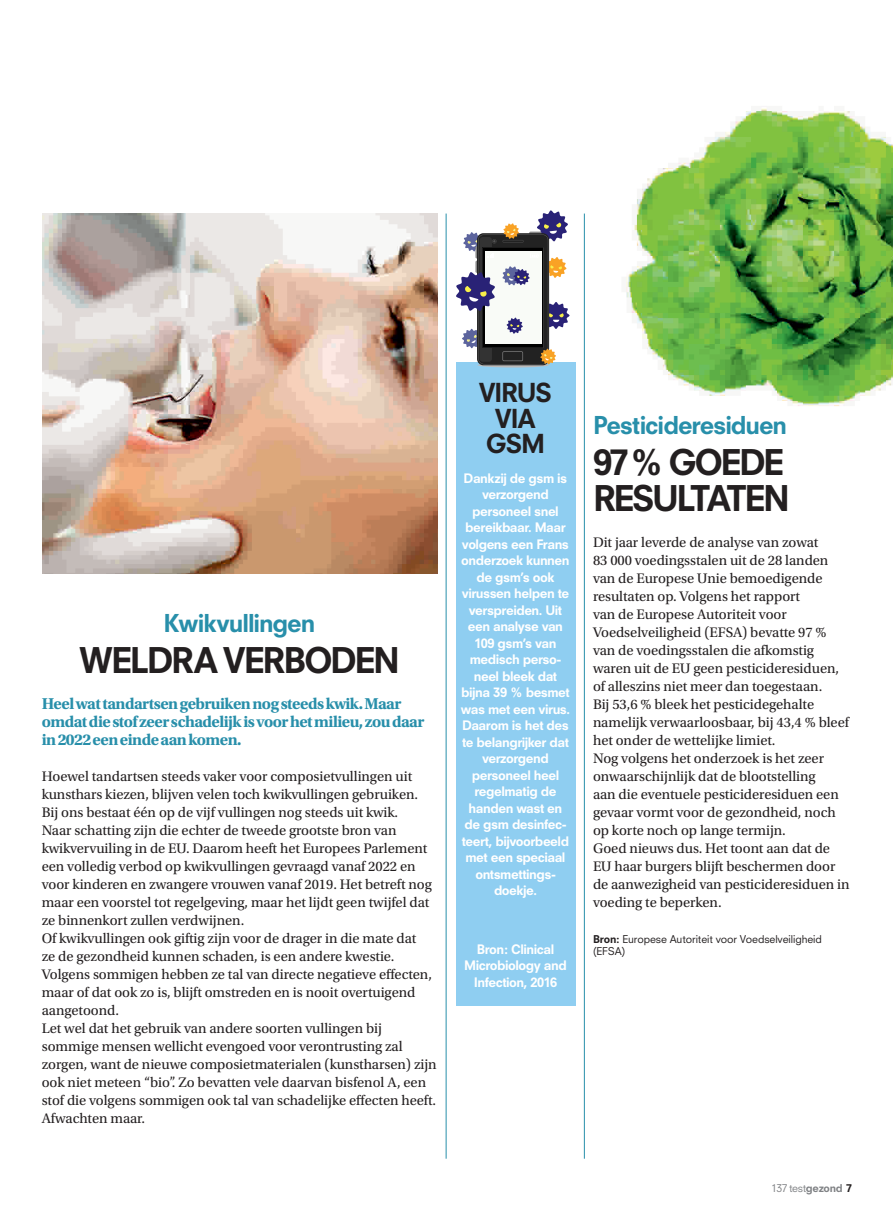
<style>
.page{position:relative;width:893px;height:1212px;background:#fff}
.page>*{position:absolute;margin:0;border:0;box-sizing:border-box;transform-origin:0 0}
.t1{font:800 34.5px/36px "Neuzeit SLT Std";letter-spacing:-.075em;color:#231f20}
.t2{font:800 25.5px/25.5px "Neuzeit SLT Std";letter-spacing:-.055em;color:#231f20;text-align:center}
.t3{font:800 24px "Neuzeit SLT Std";letter-spacing:-.05em;color:#288faa}
.t4{font:700 16.5px/18px "Utopia Std";letter-spacing:-.035em;color:#288faa}
.t5{font:14.55px/18px "Utopia Std";letter-spacing:-.005em;color:#231f20}
.t6{font:800 12.75px/16.5px "Neuzeit SLT Std";letter-spacing:-.04em;color:#fff;text-align:center}
.t7{font:10.5px/12px "Neuzeit SLT Std";letter-spacing:-.005em;color:#231f20}
.t8{font:10.5px "Neuzeit SLT Std";letter-spacing:-.025em;color:#808285}
.s1{font-weight:800}
.s2{font-weight:800;color:#231f20}
</style>
<div class="page">
<hr style="left:446px;top:214px;width:1px;height:945px;background:#288faa">
<hr style="left:584px;top:214px;width:1px;height:945px;background:#288faa">
<img style="left:42px;top:213px;width:396px;height:360px">
<div style="left:455px;top:362px;width:120px;height:644px;background:#8fcef1"></div>
<svg style="left:477px;top:363px;width:72px;height:4px"></svg>
<svg style="left:456px;top:210px;width:113px;height:154px"></svg>
<img style="left:626px;top:106px;width:267px;height:300px">
<h3 class="t3" style="left:164px;top:608px;width:153px">Kwikvullingen</h3>
<h1 class="t1" style="left:79px;top:642px;width:323px">WELDRA VERBODEN</h1>
<p class="t4" style="left:42px;top:694px;width:384px">Heel wat tandartsen gebruiken nog steeds kwik. Maar omdat die stof zeer schadelijk is voor het milieu, zou daar in 2022 een einde aan komen.</p>
<p class="t5" style="left:42px;top:767px;width:396px">Hoewel tandartsen steeds vaker voor composietvullingen uit kunsthars kiezen, blijven velen toch kwikvullingen gebruiken.<br>Bij ons bestaat één op de vijf vullingen nog steeds uit kwik.<br>Naar schatting zijn die echter de tweede grootste bron van kwikvervuiling in de EU. Daarom heeft het Europees Parlement een volledig verbod op kwikvullingen gevraagd vanaf 2022 en voor kinderen en zwangere vrouwen vanaf 2019. Het betreft nog maar een voorstel tot regelgeving, maar het lijdt geen twijfel dat ze binnenkort zullen verdwijnen.<br>Of kwikvullingen ook giftig zijn voor de drager in die mate dat<br>ze de gezondheid kunnen schaden, is een andere kwestie.<br>Volgens sommigen hebben ze tal van directe negatieve effecten, maar of dat ook zo is, blijft omstreden en is nooit overtuigend aangetoond.<br>Let wel dat het gebruik van andere soorten vullingen bij sommige mensen wellicht evengoed voor verontrusting zal zorgen, want de nieuwe composietmaterialen (kunstharsen) zijn ook niet meteen “bio”. Zo bevatten vele daarvan bisfenol A, een stof die volgens sommigen ook tal van schadelijke effecten heeft.<br>Afwachten maar.</p>
<h2 class="t2" style="left:479px;top:380px;width:75px">VIRUS<br>VIA<br>GSM</h2>
<p class="t6" style="left:461px;top:470px;width:111px">Dankzij de gsm is verzorgend personeel snel bereikbaar. Maar volgens een Frans onderzoek kunnen de gsm’s ook virussen helpen te verspreiden. Uit een analyse van<br>109 gsm’s van medisch perso&shy;neel bleek dat bijna 39 % besmet was met een virus.<br>Daarom is het des te belangrijker dat verzorgend personeel heel regelmatig de handen wast en de gsm desinfec&shy;teert, bijvoorbeeld met een speciaal ontsmettings&shy;doekje.</p>
<p class="t6" style="left:464px;top:941px;width:104px">Bron: Clinical<br>Microbiology and<br>Infection, 2016</p>
<h3 class="t3" style="left:593px;top:410px;width:196px">Pesticideresiduen</h3>
<h1 class="t1" style="left:593px;top:444px;width:198px">97 % GOEDE<br>RESULTATEN</h1>
<p class="t5" style="left:593px;top:533px;width:258px">Dit jaar leverde de analyse van zowat<br>83 000 voedingsstalen uit de 28 landen van de Europese Unie bemoedigende resultaten op. Volgens het rapport<br>van de Europese Autoriteit voor Voedselveiligheid (EFSA) bevatte 97 % van de voedingsstalen die afkomstig waren uit de EU geen pesticideresiduen, of alleszins niet meer dan toegestaan.<br>Bij 53,6 % bleek het pesticidegehalte namelijk verwaarloosbaar, bij 43,4 % bleef het onder de wettelijke limiet.<br>Nog volgens het onderzoek is het zeer onwaarschijnlijk dat de blootstelling<br>aan die eventuele pesticideresiduen een gevaar vormt voor de gezondheid, noch op korte noch op lange termijn.<br>Goed nieuws dus. Het toont aan dat de EU haar burgers blijft beschermen door de aanwezigheid van pesticideresiduen in voeding te beperken.</p>
<p class="t7" style="left:593px;top:933px;width:230px"><span class="s1">Bron:</span> Europese Autoriteit voor Voedselveiligheid (EFSA)</p>
<p class="t8" style="left:771px;top:1181px;width:82px">137 test<span class="s1">gezond</span> <span class="s2">7</span></p>
</div>
